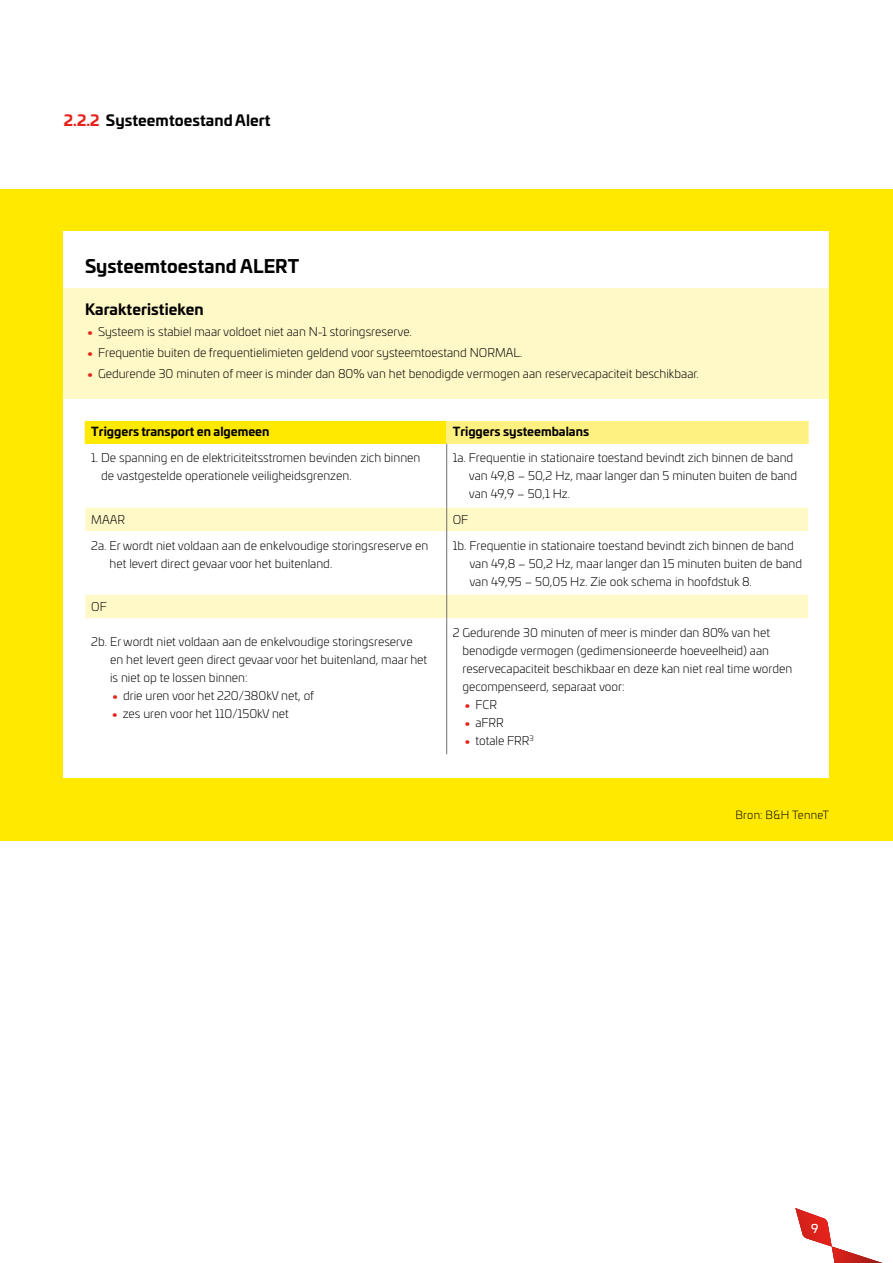
<style>
.page{position:relative;width:893px;height:1263px;background:#fff}
.page>*{position:absolute;margin:0;border:0;box-sizing:border-box;transform-origin:0 0}
.t1{font:700 18px "Univia Pro";letter-spacing:.005em;color:#000}
.t2{font:700 15px "Univia Pro";letter-spacing:.005em;color:#000}
.t3{font:300 12px/18px "Univia Pro";color:#000}
.t4{font:700 12px "Univia Pro";color:#000}
.t5{font:12px "Univia Pro";color:#fff}
.t6{font:300 11.25px "Univia Pro";letter-spacing:.02em;color:#000}
.s1{color:#e5231b}
.s2{font-size:18px;color:#e5231b}
</style>
<div class="page">
<div style="left:0;top:189px;width:893px;height:651px;background:#ffe900"></div>
<div style="left:64px;top:231px;width:765px;height:546px;background:#fff"></div>
<div style="left:64px;top:288px;width:765px;height:111px;background:#fff8c7"></div>
<div style="left:85px;top:420px;width:362px;height:24px;background:#ffe900"></div>
<div style="left:447px;top:420px;width:361px;height:24px;background:#fff181"></div>
<svg style="left:85px;top:508px;width:723px;height:110px"></svg>
<hr style="left:446px;top:444px;width:1px;height:64px;background:#706f6f">
<svg style="left:446px;top:508px;width:1px;height:23px"></svg>
<hr style="left:446px;top:531px;width:1px;height:64px;background:#706f6f">
<svg style="left:446px;top:595px;width:1px;height:23px"></svg>
<hr style="left:446px;top:618px;width:1px;height:136px;background:#706f6f">
<hr style="left:85px;top:420px;width:362px;height:1px;background:#fff">
<hr style="left:447px;top:420px;width:361px;height:1px;background:#fff">
<svg style="left:808px;top:421px;width:1px;height:23px"></svg>
<svg style="left:795px;top:1208px;width:87px;height:55px"></svg>
<p class="t2" style="left:64px;top:108px;width:208px"><span class="s1">2.2.2</span> Systeemtoestand Alert</p>
<h1 class="t1" style="left:85px;top:252px;width:216px">Systeemtoestand ALERT</h1>
<p class="t2" style="left:85px;top:297px;width:120px">Karakteristieken</p>
<p class="t3" style="left:85px;top:322px;width:328px"><span class="s2">•</span> Systeem is stabiel maar voldoet niet aan N-1 storingsreserve.</p>
<p class="t3" style="left:85px;top:343px;width:439px"><span class="s2">•</span> Frequentie buiten de frequentielimieten geldend voor systeemtoestand NORMAL.</p>
<p class="t3" style="left:85px;top:364px;width:615px"><span class="s2">•</span> Gedurende 30 minuten of meer is minder dan 80% van het benodigde vermogen aan reservecapaciteit beschikbaar.</p>
<p class="t4" style="left:91px;top:422px;width:180px">Triggers transport en algemeen</p>
<p class="t4" style="left:453px;top:422px;width:138px">Triggers systeembalans</p>
<p class="t3" style="left:101px;top:448px;width:321px;text-indent:-10px">1. De spanning en de elektriciteitsstromen bevinden zich binnen de vastgestelde operationele veiligheidsgrenzen.</p>
<p class="t3" style="left:469px;top:448px;width:330px;text-indent:-16px">1a. Frequentie in stationaire toestand bevindt zich binnen de band van 49,8 – 50,2 Hz, maar langer dan 5 minuten buiten de band van 49,9 – 50,1 Hz.</p>
<p class="t3" style="left:91px;top:510px;width:35px">MAAR</p>
<p class="t3" style="left:453px;top:510px;width:17px">OF</p>
<p class="t3" style="left:110px;top:536px;width:320px;text-indent:-18px">2a. Er wordt niet voldaan aan de enkelvoudige storingsreserve en het levert direct gevaar voor het buitenland.</p>
<p class="t3" style="left:469px;top:536px;width:334px;text-indent:-17px">1b. Frequentie in stationaire toestand bevindt zich binnen de band van 49,8 – 50,2 Hz, maar langer dan 15 minuten buiten de band van 49,95 – 50,05 Hz. Zie ook schema in hoofdstuk 8.</p>
<p class="t3" style="left:91px;top:597px;width:17px">OF</p>
<p class="t3" style="left:110px;top:632px;width:319px;text-indent:-19px">2b. Er wordt niet voldaan aan de enkelvoudige storingsreserve en het levert geen direct gevaar voor het buitenland, maar het is niet op te lossen binnen:</p>
<p class="t3" style="left:110px;top:686px;width:206px"><span class="s2">•</span> drie uren voor het 220/380kV net, of</p>
<p class="t3" style="left:110px;top:704px;width:181px"><span class="s2">•</span> zes uren voor het 110/150kV net</p>
<p class="t3" style="left:462px;top:623px;width:331px;text-indent:-10px">2 Gedurende 30 minuten of meer is minder dan 80% van het benodigde vermogen (gedimensioneerde hoeveelheid) aan reservecapaciteit beschikbaar en deze kan niet real time worden gecompenseerd, separaat voor:</p>
<p class="t3" style="left:462px;top:695px;width:36px"><span class="s2">•</span> FCR</p>
<p class="t3" style="left:462px;top:713px;width:43px"><span class="s2">•</span> aFRR</p>
<p class="t3" style="left:462px;top:731px;width:73px"><span class="s2">•</span> totale FRR<sup>3</sup></p>
<p class="t6" style="left:735px;top:807px;width:95px">Bron: B&amp;H TenneT</p>
<p class="t5" style="left:811px;top:1219px;width:9px">9</p>
</div>
